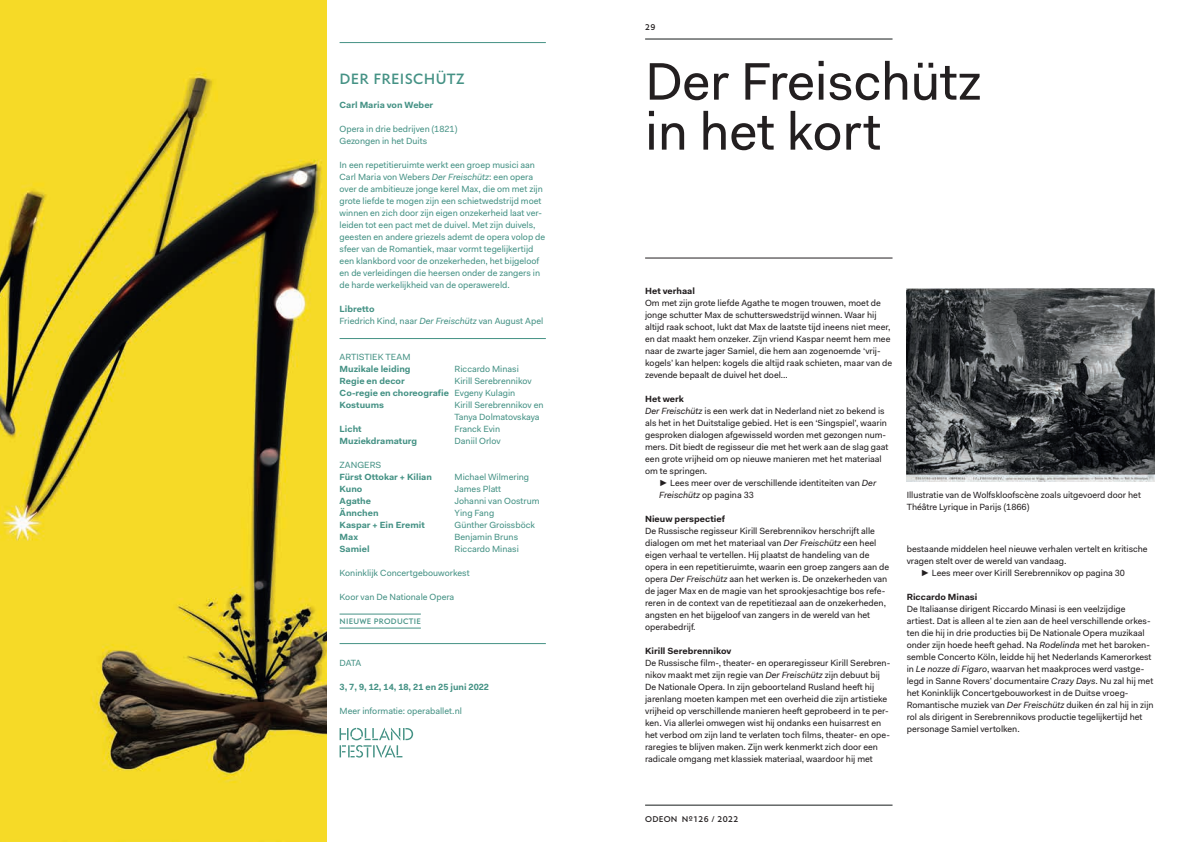
<style>
.page{position:relative;width:1191px;height:842px;background:#fff}
.page>*{position:absolute;margin:0;border:0;box-sizing:border-box;transform-origin:0 0}
.t1{font:53px/50px "Fakt Pro";color:#231f20}
.t2{font:600 16px "Edward Pro";letter-spacing:.02em;color:#459285}
.t3{font:9px/12px "Fakt Pro";color:#231f20}
.t4{font:9px/12px "Fakt Pro";color:#459285}
.t5{font:700 9px "Fakt Pro";color:#459285}
.t6{font:700 9px "Fakt Pro";color:#231f20}
.t7{font:600 9px "Edward Pro";letter-spacing:.03em;color:#231f20}
.t8{font:600 8.5px "Edward Pro";letter-spacing:.03em;color:#459285}
.s1{font-style:italic}
.s2{font-weight:700}
.s3{font-family:"Arial";font-weight:700}
</style>
<div class="page">
<hr style="left:645px;top:39px;width:247px;height:1px;background:#171c1c">
<hr style="left:645px;top:805px;width:247px;height:1px;background:#171c1c">
<img style="left:0;top:0;width:326px;height:842px">
<hr style="left:339px;top:628px;width:82px;height:1px;background:#459285">
<hr style="left:339px;top:338px;width:207px;height:1px;background:#459285">
<hr style="left:339px;top:614px;width:82px;height:1px;background:#459285">
<hr style="left:339px;top:643px;width:207px;height:1px;background:#459285">
<hr style="left:339px;top:42px;width:207px;height:1px;background:#459285">
<hr style="left:645px;top:258px;width:247px;height:1px;background:#231f20">
<svg style="left:339px;top:727px;width:74px;height:31px"></svg>
<img style="left:906px;top:288px;width:248px;height:194px">
<h2 class="t2" style="left:339px;top:68px;width:126px">DER FREISCHÜTZ</h2>
<p class="t5" style="left:339px;top:99px;width:95px">Carl Maria von Weber</p>
<p class="t4" style="left:339px;top:123px;width:119px">Opera in drie bedrijven (1821)<br>Gezongen in het Duits</p>
<p class="t4" style="left:339px;top:159px;width:207px">In een repetitieruimte werkt een groep musici aan Carl Maria von Webers <span class="s1">Der Freischütz</span>: een opera over de ambitieuze jonge kerel Max, die om met zijn grote liefde te mogen zijn een schietwedstrijd moet winnen en zich door zijn eigen onzekerheid laat ver&shy;leiden tot een pact met de duivel. Met zijn duivels, geesten en andere griezels ademt de opera volop de sfeer van de Romantiek, maar vormt tegelijkertijd een klankbord voor de onzekerheden, het bijgeloof en de verleidingen die heersen onder de zangers in de harde werkelijkheid van de operawereld.</p>
<p class="t4" style="left:339px;top:303px;width:205px"><span class="s2">Libretto<br></span>Friedrich Kind, naar <span class="s1">Der Freischütz</span> van August Apel</p>
<p class="t4" style="left:339px;top:351px;width:72px">ARTISTIEK TEAM</p>
<p class="t5" style="left:339px;top:363px;width:73px">Muzikale leiding</p>
<p class="t4" style="left:454px;top:363px;width:66px">Riccardo Minasi</p>
<p class="t5" style="left:339px;top:375px;width:67px">Regie en decor</p>
<p class="t4" style="left:339px;top:375px;width:194px;text-indent:115px">Kirill Serebrennikov<br><span class="s2">Co-regie en choreografie</span> Evgeny Kulagin<br><span class="s2">Kostuums</span></p>
<p class="t4" style="left:454px;top:399px;width:90px">Kirill Serebrennikov en<br>Tanya Dolmatovskaya</p>
<p class="t5" style="left:339px;top:423px;width:24px">Licht</p>
<p class="t4" style="left:454px;top:423px;width:47px">Franck Evin</p>
<p class="t5" style="left:339px;top:435px;width:79px">Muziekdramaturg</p>
<p class="t4" style="left:454px;top:435px;width:47px">Daniil Orlov</p>
<p class="t4" style="left:339px;top:459px;width:43px">ZANGERS</p>
<p class="t5" style="left:339px;top:471px;width:94px">Fürst Ottokar + Kilian</p>
<p class="t4" style="left:454px;top:471px;width:76px">Michael Wilmering</p>
<p class="t5" style="left:339px;top:483px;width:24px">Kuno</p>
<p class="t4" style="left:454px;top:483px;width:48px">James Platt</p>
<p class="t5" style="left:339px;top:495px;width:33px">Agathe</p>
<p class="t4" style="left:454px;top:495px;width:86px">Johanni van Oostrum</p>
<p class="t5" style="left:339px;top:507px;width:41px">Ännchen</p>
<p class="t4" style="left:454px;top:507px;width:41px">Ying Fang</p>
<p class="t5" style="left:339px;top:519px;width:87px">Kaspar + Ein Eremit</p>
<p class="t4" style="left:454px;top:519px;width:82px">Günther Groissböck</p>
<p class="t5" style="left:339px;top:531px;width:20px">Max</p>
<p class="t4" style="left:454px;top:531px;width:65px">Benjamin Bruns</p>
<p class="t5" style="left:339px;top:543px;width:31px">Samiel</p>
<p class="t4" style="left:454px;top:543px;width:66px">Riccardo Minasi</p>
<p class="t4" style="left:339px;top:567px;width:132px">Koninklijk Concertgebouworkest</p>
<p class="t4" style="left:339px;top:591px;width:116px">Koor van De Nationale Opera</p>
<p class="t8" style="left:339px;top:616px;width:83px">NIEUWE PRODUCTIE</p>
<p class="t4" style="left:339px;top:657px;width:23px">DATA</p>
<p class="t5" style="left:339px;top:681px;width:151px">3, 7, 9, 12, 14, 18, 21 en 25 juni 2022</p>
<p class="t4" style="left:339px;top:705px;width:124px">Meer informatie: operaballet.nl</p>
<p class="t7" style="left:645px;top:21px;width:12px">29</p>
<h1 class="t1" style="left:645px;top:56px;width:338px">Der Freischütz in het kort</h1>
<p class="t6" style="left:645px;top:285px;width:51px">Het verhaal</p>
<p class="t3" style="left:645px;top:297px;width:248px">Om met zijn grote liefde Agathe te mogen trouwen, moet de jonge schutter Max de schutterswedstrijd winnen. Waar hij altijd raak schoot, lukt dat Max de laatste tijd ineens niet meer, en dat maakt hem onzeker. Zijn vriend Kaspar neemt hem mee naar de zwarte jager Samiel, die hem aan zogenoemde ‘vrij&shy;kogels’ kan helpen: kogels die altijd raak schieten, maar van de zevende bepaalt de duivel het doel…</p>
<p class="t3" style="left:645px;top:393px;width:245px"><span class="s2">Het werk<br></span><span class="s1">Der Freischütz</span> is een werk dat in Nederland niet zo bekend is als het in het Duitstalige gebied. Het is een ‘Singspiel’, waarin gesproken dialogen afgewisseld worden met gezongen num&shy;mers. Dit biedt de regisseur die met het werk aan de slag gaat een grote vrijheid om op nieuwe manieren met het materiaal om te springen.</p>
<p class="t3" style="left:659px;top:477px;width:218px"><span class="s3">►</span> Lees meer over de verschillende identiteiten van <span class="s1">Der<br>Freischütz</span> op pagina 33</p>
<p class="t6" style="left:645px;top:513px;width:81px">Nieuw perspectief</p>
<p class="t3" style="left:645px;top:525px;width:246px">De Russische regisseur Kirill Serebrennikov herschrijft alle dialogen om met het materiaal van <span class="s1">Der Freischütz</span> een heel eigen verhaal te vertellen. Hij plaatst de handeling van de opera in een repetitieruimte, waarin een groep zangers aan de opera <span class="s1">Der Freischütz</span> aan het werken is. De onzekerheden van de jager Max en de magie van het sprookjesachtige bos refe&shy;reren in de context van de repetitiezaal aan de onzekerheden, angsten en het bijgeloof van zangers in de wereld van het operabedrijf.</p>
<p class="t6" style="left:645px;top:645px;width:88px">Kirill Serebrennikov</p>
<p class="t3" style="left:645px;top:657px;width:247px">De Russische film-, theater- en operaregisseur Kirill Serebren&shy;nikov maakt met zijn regie van <span class="s1">Der Freischütz</span> zijn debuut bij De Nationale Opera. In zijn geboorteland Rusland heeft hij jarenlang moeten kampen met een overheid die zijn artistieke vrijheid op verschillende manieren heeft geprobeerd in te per&shy;ken. Via allerlei omwegen wist hij ondanks een huisarrest en het verbod om zijn land te verlaten toch films, theater- en ope&shy;raregies te blijven maken. Zijn werk kenmerkt zich door een radicale omgang met klassiek materiaal, waardoor hij met</p>
<p class="t3" style="left:906px;top:489px;width:236px">Illustratie van de Wolfskloofscène zoals uitgevoerd door het<br>Théâtre Lyrique in Parijs (1866)</p>
<p class="t3" style="left:906px;top:543px;width:242px">bestaande middelen heel nieuwe verhalen vertelt en kritische</p>
<p class="t3" style="left:906px;top:555px;width:161px">vragen stelt over de wereld van vandaag.</p>
<p class="t3" style="left:921px;top:567px;width:206px"><span class="s3">►</span> Lees meer over Kirill Serebrennikov op pagina 30</p>
<p class="t6" style="left:906px;top:591px;width:72px">Riccardo Minasi</p>
<p class="t3" style="left:906px;top:603px;width:248px">De Italiaanse dirigent Riccardo Minasi is een veelzijdige artiest. Dat is alleen al te zien aan de heel verschillende orkes&shy;ten die hij in drie producties bij De Nationale Opera muzikaal onder zijn hoede heeft gehad. Na <span class="s1">Rodelinda</span> met het baroken&shy;semble Concerto Köln, leidde hij het Nederlands Kamerorkest in <span class="s1">Le nozze di Figaro</span>, waarvan het maakproces werd vastge&shy;legd in Sanne Rovers’ documentaire <span class="s1">Crazy Days</span>. Nu zal hij met het Koninklijk Concertgebouworkest in de Duitse vroeg-Romantische muziek van <span class="s1">Der Freischütz</span> duiken én zal hij in zijn rol als dirigent in Serebrennikovs productie tegelijkertijd het personage Samiel vertolken.</p>
<p class="t7" style="left:645px;top:813px;width:95px">ODEON Nº126 / 2022</p>
</div>
